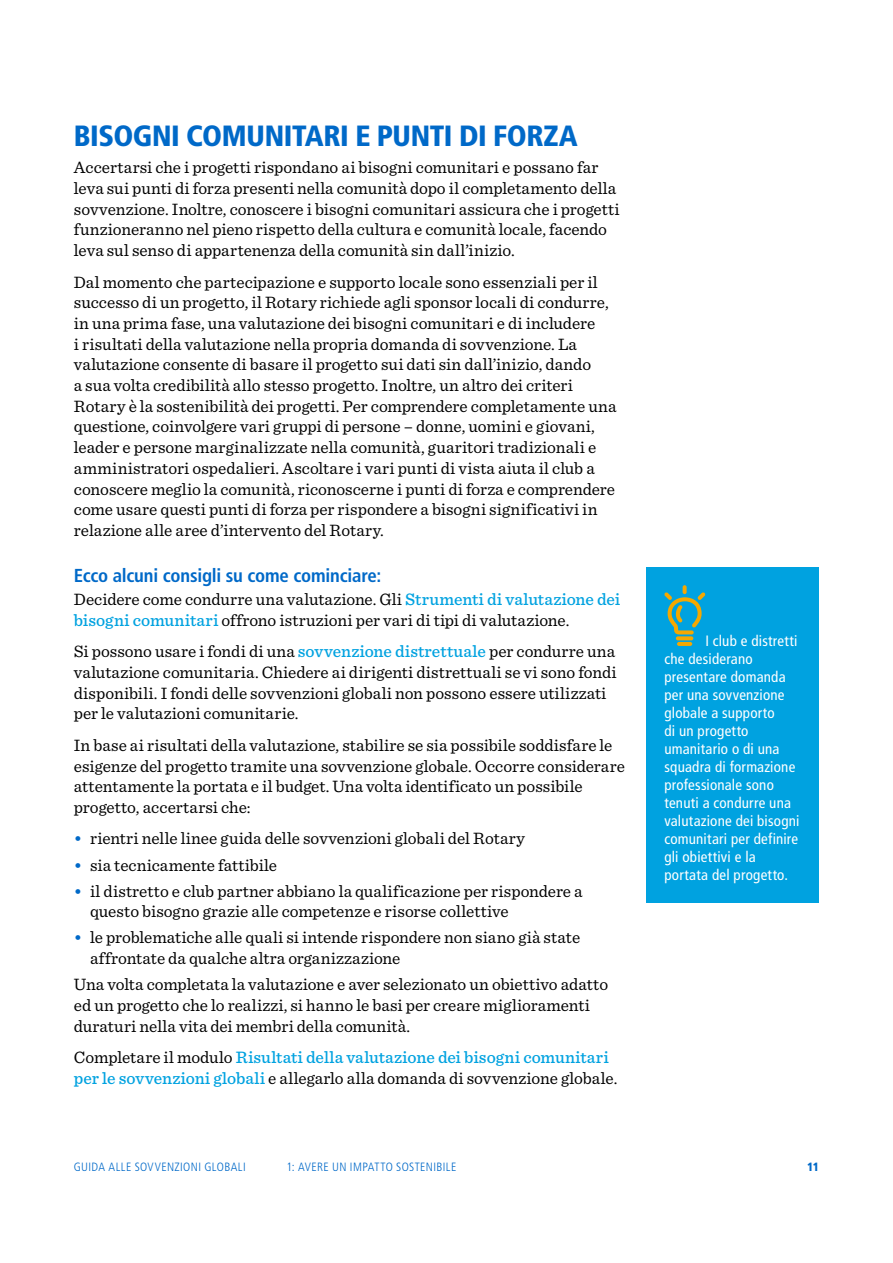
<style>
.page{position:relative;width:893px;height:1263px;background:#fff}
.page>*{position:absolute;margin:0;border:0;box-sizing:border-box;transform-origin:0 0}
.t1{font:900 condensed 29.25px "Frutiger LT Std";letter-spacing:-.015em;color:#0069c8}
.t2{font:700 condensed 18.75px "Frutiger LT Std";letter-spacing:-.01em;color:#0069c8}
.t3{font:17.25px/20.7px "Sentinel";color:#000}
.t4{font:500 17.25px/20.7px "Sentinel";letter-spacing:.005em;color:#00a2e0}
.t5{font:condensed 15px/18px "Frutiger LT Std";letter-spacing:.015em;color:#fff}
.t6{font:300 condensed 12px "Frutiger LT Std";letter-spacing:.035em;color:#0069c8}
.t7{font:900 condensed 12px "Frutiger LT Std";color:#0069c8}
.s1{font-weight:500;color:#00a2e0}
.s2{font-weight:500;color:#0069c8}
.s3{font-weight:400;color:#000}
</style>
<div class="page">
<div style="left:646px;top:567px;width:173px;height:336px;background:#00a2e0"></div>
<svg style="left:664px;top:585px;width:41px;height:61px"></svg>
<h1 class="t1" style="left:74px;top:118px;width:505px">BISOGNI COMUNITARI E PUNTI DI FORZA</h1>
<p class="t3" style="left:74px;top:156px;width:547px">Accertarsi che i progetti rispondano ai bisogni comunitari e possano far leva sui punti di forza presenti nella comunità dopo il completamento della sovvenzione. Inoltre, conoscere i bisogni comunitari assicura che i progetti funzioneranno nel pieno rispetto della cultura e comunità locale, facendo leva sul senso di appartenenza della comunità sin dall’inizio.</p>
<p class="t3" style="left:74px;top:270px;width:544px">Dal momento che partecipazione e supporto locale sono essenziali per il successo di un progetto, il Rotary richiede agli sponsor locali di condurre, in una prima fase, una valutazione dei bisogni comunitari e di includere<br>i risultati della valutazione nella propria domanda di sovvenzione. La valutazione consente di basare il progetto sui dati sin dall’inizio, dando<br>a sua volta credibilità allo stesso progetto. Inoltre, un altro dei criteri Rotary è la sostenibilità dei progetti. Per comprendere completamente una questione, coinvolgere vari gruppi di persone – donne, uomini e giovani, leader e persone marginalizzate nella comunità, guaritori tradizionali e amministratori ospedalieri. Ascoltare i vari punti di vista aiuta il club a conoscere meglio la comunità, riconoscerne i punti di forza e comprendere come usare questi punti di forza per rispondere a bisogni significativi in relazione alle aree d’intervento del Rotary.</p>
<p class="t2" style="left:74px;top:564px;width:309px">Ecco alcuni consigli su come cominciare:</p>
<p class="t3" style="left:74px;top:588px;width:548px">Decidere come condurre una valutazione. Gli <span class="s1">Strumenti di valutazione dei bisogni comunitari</span> offrono istruzioni per vari di tipi di valutazione.</p>
<p class="t3" style="left:74px;top:640px;width:544px">Si possono usare i fondi di una <span class="s1">sovvenzione distrettuale</span> per condurre una valutazione comunitaria. Chiedere ai dirigenti distrettuali se vi sono fondi disponibili. I fondi delle sovvenzioni globali non possono essere utilizzati per le valutazioni comunitarie.</p>
<p class="t3" style="left:74px;top:734px;width:553px">In base ai risultati della valutazione, stabilire se sia possibile soddisfare le esigenze del progetto tramite una sovvenzione globale. Occorre considerare attentamente la portata e il budget. Una volta identificato un possibile progetto, accertarsi che:</p>
<p class="t3" style="left:74px;top:827px;width:453px"><span class="s2">•</span> rientri nelle linee guida delle sovvenzioni globali del Rotary</p>
<p class="t3" style="left:74px;top:853px;width:205px"><span class="s2">•</span> sia tecnicamente fattibile</p>
<p class="t3" style="left:90px;top:879px;width:494px;text-indent:-16px"><span class="s2">•</span> il distretto e club partner abbiano la qualificazione per rispondere a questo bisogno grazie alle competenze e risorse collettive</p>
<p class="t3" style="left:90px;top:926px;width:492px;text-indent:-16px"><span class="s2">•</span> le problematiche alle quali si intende rispondere non siano già state affrontate da qualche altra organizzazione</p>
<p class="t3" style="left:74px;top:973px;width:536px">Una volta completata la valutazione e aver selezionato un obiettivo adatto ed un progetto che lo realizzi, si hanno le basi per creare miglioramenti duraturi nella vita dei membri della comunità.</p>
<p class="t4" style="left:74px;top:1046px;width:545px"><span class="s3">Completare il modulo</span> Risultati della valutazione dei bisogni comunitari per le sovvenzioni globali <span class="s3">e allegarlo alla domanda di sovvenzione globale.</span></p>
<p class="t5" style="left:664px;top:632px;width:137px;text-indent:41px">I club e distretti che desiderano presentare domanda per una sovvenzione globale a supporto<br>di un progetto umanitario o di una squadra di formazione professionale sono tenuti a condurre una valutazione dei bisogni comunitari per definire gli obiettivi e la portata del progetto.</p>
<p class="t6" style="left:74px;top:1160px;width:173px">GUIDA ALLE SOVVENZIONI GLOBALI</p>
<p class="t6" style="left:286px;top:1160px;width:171px">1: AVERE UN IMPATTO SOSTENIBILE</p>
<p class="t7" style="left:807px;top:1159px;width:14px">11</p>
</div>
